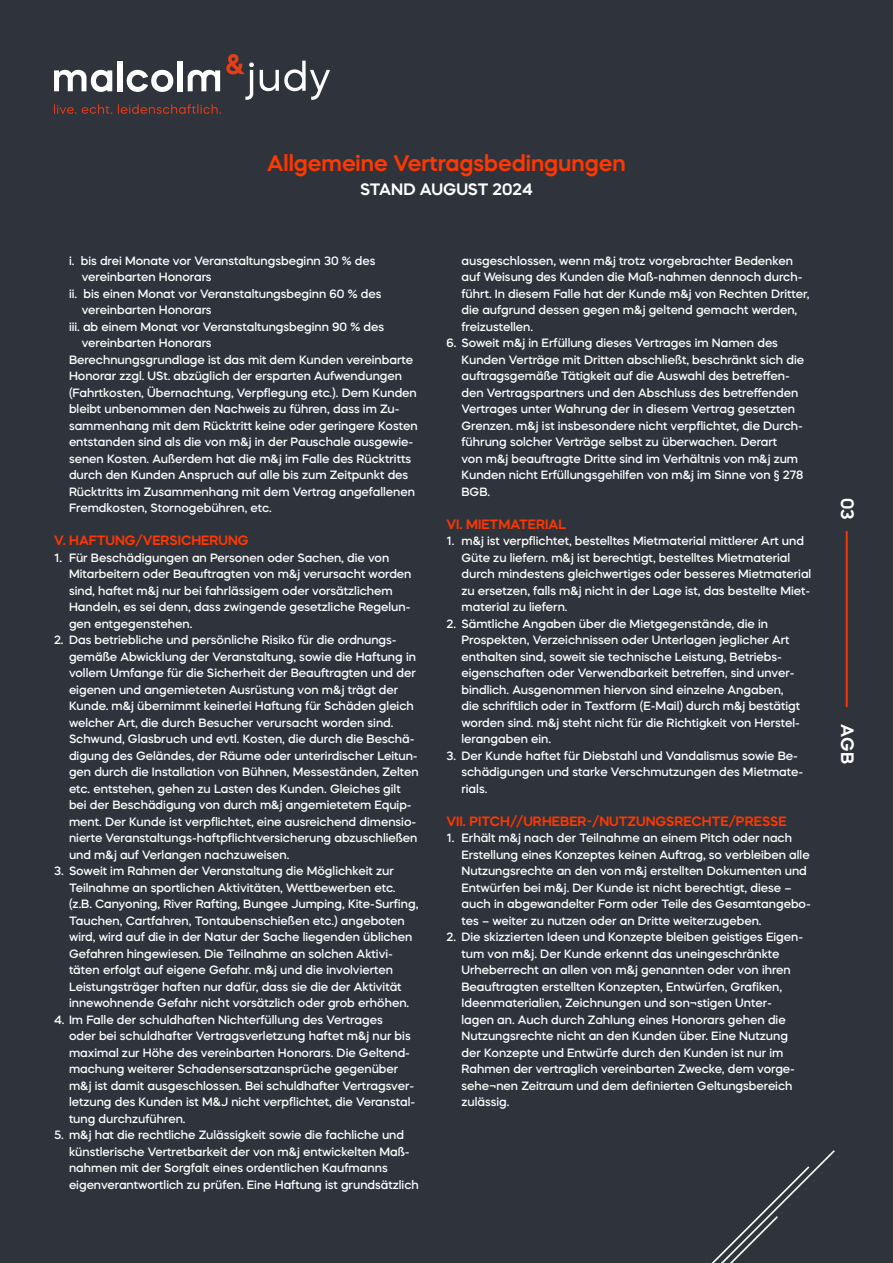
<style>
.page{position:relative;width:893px;height:1263px;background:#2f343c}
.page>*{position:absolute;margin:0;border:0;box-sizing:border-box;transform-origin:0 0}
.t1{font:600 22.5px "Mazzard H";color:#ff3700}
.t2{font:600 18px "Mazzard H";color:#fff}
.t3{font:600 16.5px "Mazzard H";color:#fff}
.t4{font:600 13.5px "Mazzard H";color:#ff3700}
.t5{font:500 12px/16.5px "Mazzard H";color:#fff}
</style>
<div class="page">
<hr style="left:846px;top:531px;width:2px;height:176px;background:#ff3700">
<svg style="left:260px;top:61px;width:70px;height:39px"></svg>
<svg style="left:54px;top:54px;width:200px;height:60px"></svg>
<svg style="left:711px;top:1150px;width:124px;height:113px"></svg>
<h1 class="t1" style="left:267px;top:148px;width:360px">Allgemeine Vertragsbedingungen</h1>
<h3 class="t3" style="left:360px;top:178px;width:174px">STAND AUGUST 2024</h3>
<p class="t5" style="left:69px;top:252px;width:308px">i. bis drei Monate vor Veranstaltungsbeginn 30 % des</p>
<p class="t5" style="left:82px;top:269px;width:131px">vereinbarten Honorars</p>
<p class="t5" style="left:69px;top:285px;width:314px">ii. bis einen Monat vor Veranstaltungsbeginn 60 % des</p>
<p class="t5" style="left:82px;top:302px;width:131px">vereinbarten Honorars</p>
<p class="t5" style="left:69px;top:318px;width:317px">iii. ab einem Monat vor Veranstaltungsbeginn 90 % des</p>
<p class="t5" style="left:82px;top:335px;width:131px">vereinbarten Honorars</p>
<p class="t5" style="left:69px;top:351px;width:346px">Berechnungsgrundlage ist das mit dem Kunden vereinbarte</p>
<p class="t5" style="left:69px;top:368px;width:335px">Honorar zzgl. USt. abzüglich der ersparten Aufwendungen</p>
<p class="t5" style="left:69px;top:384px;width:349px">(Fahrtkosten, Übernachtung, Verpflegung etc.). Dem Kunden</p>
<p class="t5" style="left:69px;top:401px;width:332px">bleibt unbenommen den Nachweis zu führen, dass im Zu-</p>
<p class="t5" style="left:69px;top:417px;width:350px">sammenhang mit dem Rücktritt keine oder geringere Kosten</p>
<p class="t5" style="left:69px;top:434px;width:346px">entstanden sind als die von m&amp;j in der Pauschale ausgewie-</p>
<p class="t5" style="left:69px;top:450px;width:344px">senen Kosten. Außerdem hat die m&amp;j im Falle des Rücktritts</p>
<p class="t5" style="left:69px;top:467px;width:341px">durch den Kunden Anspruch auf alle bis zum Zeitpunkt des</p>
<p class="t5" style="left:69px;top:483px;width:348px">Rücktritts im Zusammenhang mit dem Vertrag angefallenen</p>
<p class="t5" style="left:69px;top:500px;width:204px">Fremdkosten, Stornogebühren, etc.</p>
<p class="t4" style="left:54px;top:532px;width:196px">V. HAFTUNG/VERSICHERUNG</p>
<p class="t5" style="left:69px;top:549px;width:344px;text-indent:-15px">1. Für Beschädigungen an Personen oder Sachen, die von Mitarbeitern oder Beauftragten von m&amp;j verursacht worden sind, haftet m&amp;j nur bei fahrlässigem oder vorsätzlichem Handeln, es sei denn, dass zwingende gesetzliche Regelun&shy;gen entgegenstehen.</p>
<p class="t5" style="left:69px;top:632px;width:351px;text-indent:-15px">2. Das betriebliche und persönliche Risiko für die ordnungs&shy;gemäße Abwicklung der Veranstaltung, sowie die Haftung in vollem Umfange für die Sicherheit der Beauftragten und der eigenen und angemieteten Ausrüstung von m&amp;j trägt der Kunde. m&amp;j übernimmt keinerlei Haftung für Schäden gleich welcher Art, die durch Besucher verursacht worden sind.<br>Schwund, Glasbruch und evtl. Kosten, die durch die Beschä&shy;digung des Geländes, der Räume oder unterirdischer Leitun&shy;gen durch die Installation von Bühnen, Messeständen, Zelten etc. entstehen, gehen zu Lasten des Kunden. Gleiches gilt bei der Beschädigung von durch m&amp;j angemietetem Equip&shy;ment. Der Kunde ist verpflichtet, eine ausreichend dimensio&shy;nierte Veranstaltungs-haftpflichtversicherung abzuschließen und m&amp;j auf Verlangen nachzuweisen.</p>
<p class="t5" style="left:69px;top:863px;width:351px;text-indent:-15px">3. Soweit im Rahmen der Veranstaltung die Möglichkeit zur Teilnahme an sportlichen Aktivitäten, Wettbewerben etc. (z.B. Canyoning, River Rafting, Bungee Jumping, Kite-Surfing, Tauchen, Cartfahren, Tontaubenschießen etc.) angeboten wird, wird auf die in der Natur der Sache liegenden üblichen Gefahren hingewiesen. Die Teilnahme an solchen Aktivi&shy;täten erfolgt auf eigene Gefahr. m&amp;j und die involvierten Leistungsträger haften nur dafür, dass sie die der Aktivität innewohnende Gefahr nicht vorsätzlich oder grob erhöhen.</p>
<p class="t5" style="left:69px;top:1011px;width:348px;text-indent:-15px">4. Im Falle der schuldhaften Nichterfüllung des Vertrages<br>oder bei schuldhafter Vertragsverletzung haftet m&amp;j nur bis maximal zur Höhe des vereinbarten Honorars. Die Geltend&shy;machung weiterer Schadensersatzansprüche gegenüber m&amp;j ist damit ausgeschlossen. Bei schuldhafter Vertragsver&shy;letzung des Kunden ist M&amp;J nicht verpflichtet, die Veranstal&shy;tung durchzuführen.</p>
<p class="t5" style="left:69px;top:1127px;width:351px;text-indent:-15px">5. m&amp;j hat die rechtliche Zulässigkeit sowie die fachliche und künstlerische Vertretbarkeit der von m&amp;j entwickelten Maß&shy;nahmen mit der Sorgfalt eines ordentlichen Kaufmanns eigenverantwortlich zu prüfen. Eine Haftung ist grundsätzlich</p>
<p class="t5" style="left:461px;top:252px;width:350px">ausgeschlossen, wenn m&amp;j trotz vorgebrachter Bedenken auf Weisung des Kunden die Maß-nahmen dennoch durch&shy;führt. In diesem Falle hat der Kunde m&amp;j von Rechten Dritter, die aufgrund dessen gegen m&amp;j geltend gemacht werden, freizustellen.</p>
<p class="t5" style="left:461px;top:335px;width:344px;text-indent:-15px">6. Soweit m&amp;j in Erfüllung dieses Vertrages im Namen des Kunden Verträge mit Dritten abschließt, beschränkt sich die auftragsgemäße Tätigkeit auf die Auswahl des betreffen&shy;den Vertragspartners und den Abschluss des betreffenden Vertrages unter Wahrung der in diesem Vertrag gesetzten Grenzen. m&amp;j ist insbesondere nicht verpflichtet, die Durch&shy;führung solcher Verträge selbst zu überwachen. Derart<br>von m&amp;j beauftragte Dritte sind im Verhältnis von m&amp;j zum Kunden nicht Erfüllungsgehilfen von m&amp;j im Sinne von § 278<br>BGB.</p>
<p class="t4" style="left:446px;top:515px;width:121px">VI. MIETMATERIAL</p>
<p class="t5" style="left:461px;top:533px;width:351px;text-indent:-15px">1. m&amp;j ist verpflichtet, bestelltes Mietmaterial mittlerer Art und Güte zu liefern. m&amp;j ist berechtigt, bestelltes Mietmaterial durch mindestens gleichwertiges oder besseres Mietmaterial zu ersetzen, falls m&amp;j nicht in der Lage ist, das bestellte Miet&shy;material zu liefern.</p>
<p class="t5" style="left:461px;top:615px;width:340px;text-indent:-15px">2. Sämtliche Angaben über die Mietgegenstände, die in Prospekten, Verzeichnissen oder Unterlagen jeglicher Art enthalten sind, soweit sie technische Leistung, Betriebs&shy;eigenschaften oder Verwendbarkeit betreffen, sind unver&shy;bindlich. Ausgenommen hiervon sind einzelne Angaben, die schriftlich oder in Textform (E-Mail) durch m&amp;j bestätigt worden sind. m&amp;j steht nicht für die Richtigkeit von Herstel&shy;lerangaben ein.</p>
<p class="t5" style="left:461px;top:747px;width:343px;text-indent:-15px">3. Der Kunde haftet für Diebstahl und Vandalismus sowie Be&shy;schädigungen und starke Verschmutzungen des Mietmate&shy;rials.</p>
<p class="t4" style="left:446px;top:812px;width:342px">VII. PITCH//URHEBER-/NUTZUNGSRECHTE/PRESSE</p>
<p class="t5" style="left:461px;top:830px;width:351px;text-indent:-15px">1. Erhält m&amp;j nach der Teilnahme an einem Pitch oder nach Erstellung eines Konzeptes keinen Auftrag, so verbleiben alle Nutzungsrechte an den von m&amp;j erstellten Dokumenten und Entwürfen bei m&amp;j. Der Kunde ist nicht berechtigt, diese – auch in abgewandelter Form oder Teile des Gesamtangebo&shy;tes – weiter zu nutzen oder an Dritte weiterzugeben.</p>
<p class="t5" style="left:461px;top:929px;width:343px;text-indent:-15px">2. Die skizzierten Ideen und Konzepte bleiben geistiges Eigen&shy;tum von m&amp;j. Der Kunde erkennt das uneingeschränkte Urheberrecht an allen von m&amp;j genannten oder von ihren Beauftragten erstellten Konzepten, Entwürfen, Grafiken, Ideenmaterialien, Zeichnungen und son¬stigen Unter&shy;lagen an. Auch durch Zahlung eines Honorars gehen die Nutzungsrechte nicht an den Kunden über. Eine Nutzung der Konzepte und Entwürfe durch den Kunden ist nur im Rahmen der vertraglich vereinbarten Zwecke, dem vorge&shy;sehe¬nen Zeitraum und dem definierten Geltungsbereich zulässig.</p>
<h2 class="t2" style="left:859px;top:498px;width:24px;rotate:90deg">03</h2>
<h2 class="t2" style="left:859px;top:724px;width:42px;rotate:90deg">AGB</h2>
</div>
